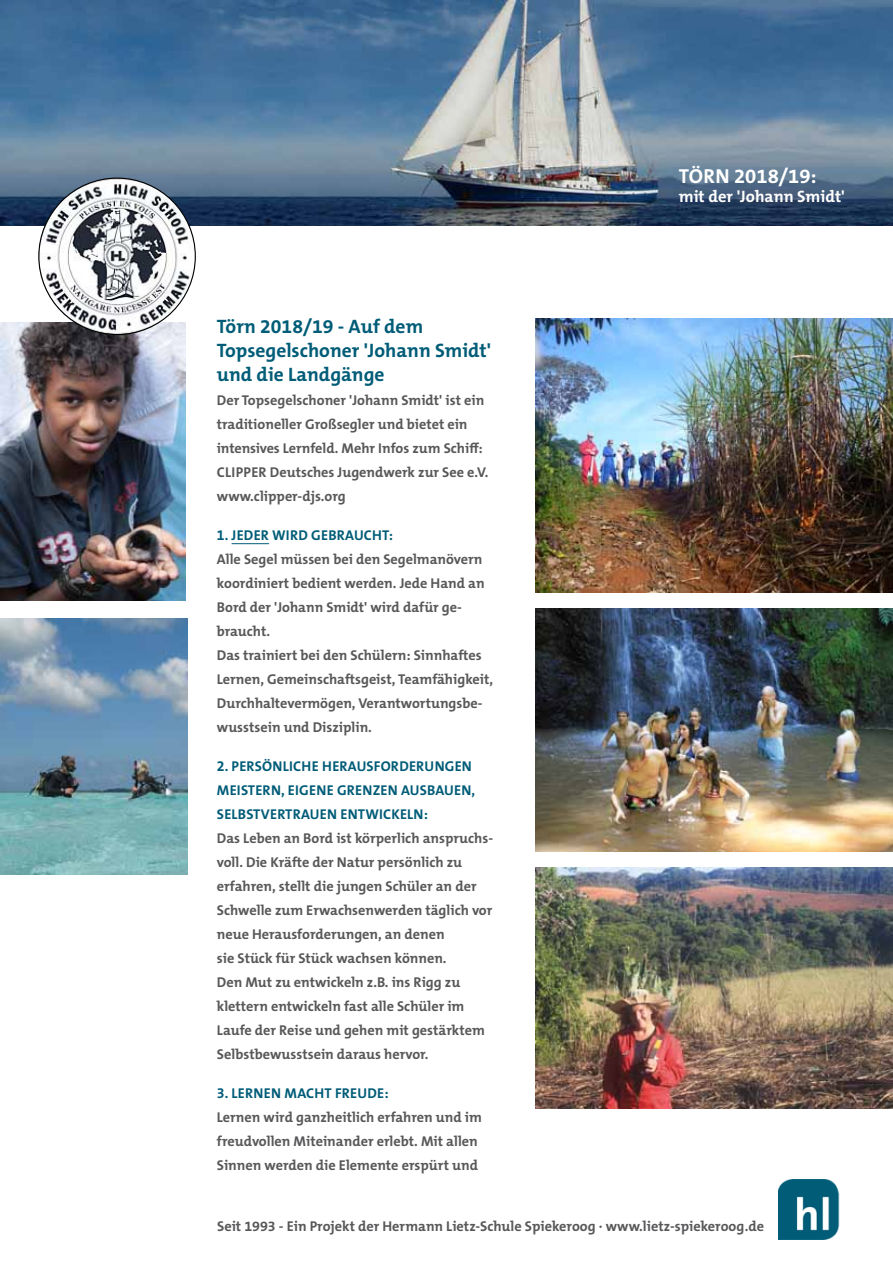
<style>
.page{position:relative;width:893px;height:1263px;background:#fff}
.page>*{position:absolute;margin:0;border:0;box-sizing:border-box;transform-origin:0 0}
.t1{font:700 20.4px "The Mix B W7";color:#fff}
.t2{font:700 19.5px/24px "The Mix B W7";color:#005c77}
.t3{font:700 16.5px "The Mix B W7";color:#fff}
.t4{font:700 14.25px/24px "The Mix B W7";color:#58585a}
.t5{font:700 14.25px "The Mix B W7";letter-spacing:.015em;color:#005c77}
</style>
<div class="page">
<img style="left:0;top:0;width:893px;height:225px">
<img style="left:0;top:322px;width:186px;height:279px">
<img style="left:0;top:619px;width:187px;height:255px">
<img style="left:778px;top:1179px;width:62px;height:61px">
<hr style="left:232px;top:543px;width:37px;height:1px;background:#005c77">
<img style="left:535px;top:608px;width:358px;height:243px">
<img style="left:535px;top:319px;width:358px;height:273px">
<img style="left:535px;top:867px;width:358px;height:241px">
<img style="left:39px;top:178px;width:156px;height:157px;border-radius:78px">
<h2 class="t2" style="left:217px;top:315px;width:276px">Törn 2018/19 - Auf dem<br>Topsegelschoner 'Johann Smidt' und die Landgänge</h2>
<p class="t4" style="left:217px;top:389px;width:269px">Der Topsegelschoner 'Johann Smidt' ist ein traditioneller Großsegler und bietet ein intensives Lernfeld. Mehr Infos zum Schiff:<br>Clipper</p>
<p class="t4" style="left:217px;top:461px;width:273px;text-indent:53px">Deutsches Jugendwerk zur See e.V. www.clipper-djs.org</p>
<p class="t5" style="left:217px;top:526px;width:29px">1. Jeder</p>
<p class="t5" style="left:272px;top:526px;width:10px">wird</p>
<p class="t5" style="left:311px;top:526px;width:10px">gebraucht</p>
<p class="t5" style="left:389px;top:526px;width:6px">:</p>
<p class="t4" style="left:217px;top:548px;width:278px">Alle Segel müssen bei den Segelmanövern koordiniert bedient werden. Jede Hand an Bord der 'Johann Smidt' wird dafür ge&shy;braucht.<br>Das trainiert bei den Schülern: Sinnhaftes Lernen, Gemeinschaftsgeist, Teamfähigkeit, Durchhaltevermögen, Verantwortungsbe&shy;wusstsein und Disziplin.</p>
<p class="t5" style="left:217px;top:757px;width:64px">2. Persönliche</p>
<p class="t5" style="left:322px;top:757px;width:20px">Herausforderungen</p>
<p class="t5" style="left:217px;top:781px;width:9px">meistern</p>
<p class="t5" style="left:281px;top:781px;width:16px">, eigene</p>
<p class="t5" style="left:337px;top:781px;width:19px">Grenzen</p>
<p class="t5" style="left:401px;top:781px;width:10px">ausbauen</p>
<p class="t5" style="left:472px;top:781px;width:5px">,</p>
<p class="t5" style="left:217px;top:805px;width:17px">Selbstvertrauen</p>
<p class="t5" style="left:340px;top:805px;width:10px">entwickeln</p>
<p class="t5" style="left:424px;top:805px;width:6px">:</p>
<p class="t4" style="left:217px;top:827px;width:278px">Das Leben an Bord ist körperlich anspruchs&shy;voll. Die Kräfte der Natur persönlich zu erfahren, stellt die jungen Schüler an der Schwelle zum Erwachsenwerden täglich vor neue Herausforderungen, an denen<br>sie Stück für Stück wachsen können.<br>Den Mut zu entwickeln z.B. ins Rigg zu klettern entwickeln fast alle Schüler im Laufe der Reise und gehen mit gestärktem Selbstbewusstsein daraus hervor.</p>
<p class="t5" style="left:217px;top:1084px;width:31px">3. Lernen</p>
<p class="t5" style="left:284px;top:1084px;width:11px">macht</p>
<p class="t5" style="left:335px;top:1084px;width:16px">Freude</p>
<p class="t5" style="left:384px;top:1084px;width:6px">:</p>
<p class="t4" style="left:217px;top:1106px;width:267px">Lernen wird ganzheitlich erfahren und im freudvollen Miteinander erlebt. Mit allen<br>Sinnen werden die Elemente erspürt und</p>
<h1 class="t1" style="left:679px;top:163px;width:139px">TÖrn 2018/19:</h1>
<p class="t3" style="left:679px;top:186px;width:168px">mit der 'Johann Smidt'</p>
<p class="t4" style="left:217px;top:1214px;width:548px">Seit 1993 - Ein Projekt der Hermann Lietz-Schule Spiekeroog · www.lietz-spiekeroog.de</p>
</div>
